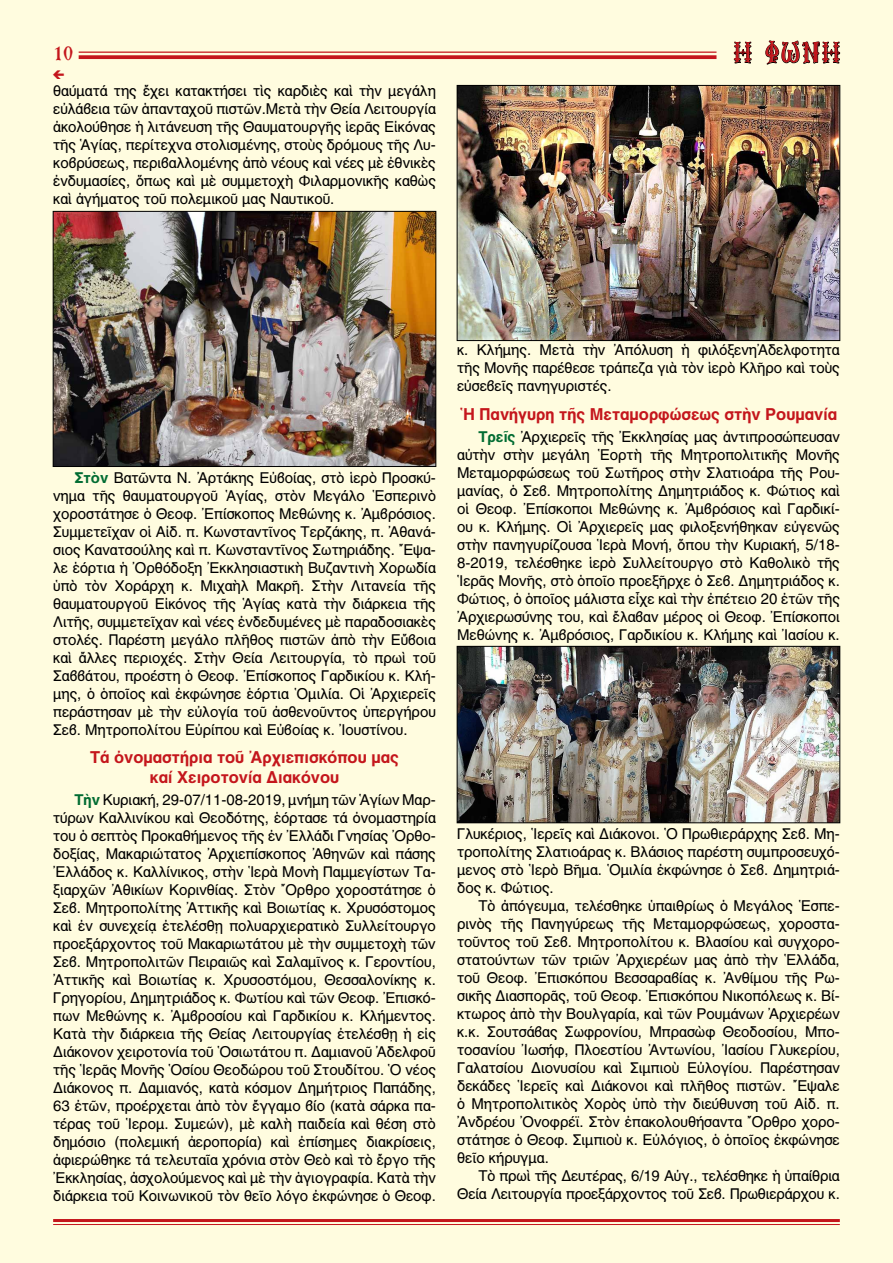
<style>
.page{position:relative;width:893px;height:1263px;background:#fffcdf}
.page>*{position:absolute;margin:0;border:0;box-sizing:border-box;transform-origin:0 0}
.t1{font:27px "Mg Agia Sofia UC Normal";color:#c4161c}
.t2{font:19.5px "BYZIMAK";color:#c4161c}
.t3{font:16.5px/19.8px "CTOS Helvetica Bold Test 1";color:#c4161c;text-align:center}
.t4{font:15px/18px "CTOS Helvetica Regular Test 1";color:#000;text-align:justify}
.s1{font-family:"CTOS Helvetica Bold Test 1";color:#006c32}
</style>
<div class="page">
<hr style="left:79px;top:52px;width:637px;height:1px;background:#c4161c">
<svg style="left:79px;top:55px;width:637px;height:4px;background:#c82629"></svg>
<hr style="left:53px;top:1219px;width:787px;height:3px;background:#c4161c">
<hr style="left:53px;top:1224px;width:787px;height:1px;background:#c4161c">
<svg style="left:734px;top:41px;width:18px;height:23px"></svg>
<svg style="left:765px;top:40px;width:75px;height:25px;background:#aba995"></svg>
<img style="left:55px;top:213px;width:379px;height:252px">
<div style="left:53px;top:211px;width:383px;height:256px;border:1px solid #000"></div>
<img style="left:459px;top:87px;width:379px;height:252px">
<div style="left:457px;top:85px;width:383px;height:256px;border:1px solid #000"></div>
<img style="left:459px;top:648px;width:379px;height:173px">
<div style="left:457px;top:646px;width:383px;height:177px;border:1px solid #000"></div>
<svg style="left:53px;top:70px;width:11px;height:9px"></svg>
<h2 class="t2" style="left:53px;top:42px;width:21px">10</h2>
<h1 class="t1" style="left:734px;top:41px;width:108px">Η ΦΩΝΗ</h1>
<p class="t4" style="left:53px;top:82px;width:384px">θαύματά της ἔχει κατακτήσει τὶς καρδιὲς καὶ τὴν μεγάλη εὐλάβεια τῶν ἁπανταχοῦ πιστῶν.Μετὰ τὴν Θεία Λειτουργία ἀκολούθησε ἡ λιτάνευση τῆς Θαυματουργῆς ἱερᾶς Εἰκόνας τῆς Ἁγίας, περίτεχνα στολισμένης, στοὺς δρόμους τῆς Λυ&shy;κοβρύσεως, περιβαλλομένης ἀπὸ νέους καὶ νέες μὲ ἐθνικὲς ἐνδυμασίες, ὅπως καὶ μὲ συμμετοχὴ Φιλαρμονικῆς καθὼς καὶ ἀγήματος τοῦ πολεμικοῦ μας Ναυτικοῦ.</p>
<p class="t4" style="left:53px;top:468px;width:384px;text-indent:21px"><span class="s1">Στὸν</span> Βατῶντα Ν. Ἀρτάκης Εὐβοίας, στὸ ἱερὸ Προσκύ&shy;νημα τῆς θαυματουργοῦ Ἁγίας, στὸν Μεγάλο Ἑσπερινὸ χοροστάτησε ὁ Θεοφ. Ἐπίσκοπος Μεθώνης κ. Ἀμβρόσιος.<br>Συμμετεῖχαν οἱ Αἰδ. π. Κωνσταντῖνος Τερζάκης, π. Ἀθανά&shy;σιος Κανατσούλης καὶ π. Κωνσταντῖνος Σωτηριάδης. Ἔψα&shy;λε ἑόρτια ἡ Ὀρθόδοξη Ἐκκλησιαστικὴ Βυζαντινὴ Χορωδία ὑπὸ τὸν Χοράρχη κ. Μιχαὴλ Μακρῆ. Στὴν Λιτανεία τῆς θαυματουργοῦ Εἰκόνος τῆς Ἁγίας κατὰ τὴν διάρκεια τῆς Λιτῆς, συμμετεῖχαν καὶ νέες ἐνδεδυμένες μὲ παραδοσιακὲς στολές. Παρέστη μεγάλο πλῆθος πιστῶν ἀπὸ τὴν Εὔβοια καὶ ἄλλες περιοχές. Στὴν Θεία Λειτουργία, τὸ πρωὶ τοῦ Σαββάτου, προέστη ὁ Θεοφ. Ἐπίσκοπος Γαρδικίου κ. Κλή&shy;μης, ὁ ὁποῖος καὶ ἐκφώνησε ἑόρτια Ὁμιλία. Οἱ Ἀρχιερεῖς περάστησαν μὲ τὴν εὐλογία τοῦ ἀσθενοῦντος ὑπεργήρου Σεβ. Μητροπολίτου Εὐρίπου καὶ Εὐβοίας κ. Ἰουστίνου.</p>
<p class="t3" style="left:90px;top:747px;width:310px">Τά ὀνομαστήρια τοῦ Ἀρχιεπισκόπου μας καί Χειροτονία Διακόνου</p>
<p class="t4" style="left:53px;top:791px;width:384px;text-indent:21px"><span class="s1">Τὴν</span> Κυριακή, 29-07/11-08-2019, μνήμη τῶν Ἁγίων Μαρ&shy;τύρων Καλλινίκου καὶ Θεοδότης, ἑόρτασε τά ὀνομαστηρία του ὁ σεπτὸς Προκαθήμενος τῆς ἐν Ἐλλάδι Γνησίας Ὀρθο&shy;δοξίας, Μακαριώτατος Ἀρχιεπίσκοπος Ἀθηνῶν καὶ πάσης Ἐλλάδος κ. Καλλίνικος, στὴν Ἱερὰ Μονὴ Παμμεγίστων Τα&shy;ξιαρχῶν Ἀθικίων Κορινθίας. Στὸν Ὄρθρο χοροστάτησε ὁ Σεβ. Μητροπολίτης Ἀττικῆς καὶ Βοιωτίας κ. Χρυσόστομος καὶ ἐν συνεχείᾳ ἐτελέσθῃ πολυαρχιερατικὸ Συλλείτουργο προεξάρχοντος τοῦ Μακαριωτάτου μὲ τὴν συμμετοχὴ τῶν Σεβ. Μητροπολιτῶν Πειραιῶς καὶ Σαλαμῖνος κ. Γεροντίου, Ἀττικῆς καὶ Βοιωτίας κ. Χρυσοστόμου, Θεσσαλονίκης κ.<br>Γρηγορίου, Δημητριάδος κ. Φωτίου καὶ τῶν Θεοφ. Ἐπισκό&shy;πων Μεθώνης κ. Ἀμβροσίου καὶ Γαρδικίου κ. Κλήμεντος.<br>Κατὰ τὴν διάρκεια τῆς Θείας Λειτουργίας ἐτελέσθῃ ἡ εἰς Διάκονον χειροτονία τοῦ Ὁσιωτάτου π. Δαμιανοῦ Ἀδελφοῦ τῆς Ἱερᾶς Μονῆς Ὁσίου Θεοδώρου τοῦ Στουδίτου. Ὁ νέος Διάκονος π. Δαμιανός, κατὰ κόσμον Δημήτριος Παπάδης, 63 ἐτῶν, προέρχεται ἀπὸ τὸν ἔγγαμο βίο (κατὰ σάρκα πα&shy;τέρας τοῦ Ἱερομ. Συμεών), μὲ καλὴ παιδεία καὶ θέση στὸ δημόσιο (πολεμική ἀεροπορία) καὶ ἐπίσημες διακρίσεις, ἀφιερώθηκε τά τελευταῖα χρόνια στὸν Θεὸ καὶ τὸ ἔργο τῆς Ἐκκλησίας, ἀσχολούμενος καὶ μὲ τὴν ἁγιογραφία. Κατὰ τὴν διάρκεια τοῦ Κοινωνικοῦ τὸν θεῖο λόγο ἐκφώνησε ὁ Θεοφ.</p>
<p class="t4" style="left:457px;top:341px;width:384px">κ. Κλήμης. Μετὰ τὴν Ἀπόλυση ἡ φιλόξενηἈδελφοτητα τῆς Μονῆς παρέθεσε τράπεζα γιὰ τὸν ἱερὸ Κλῆρο καὶ τοὺς εὐσεβεῖς πανηγυριστές.</p>
<p class="t3" style="left:460px;top:404px;width:379px">Ἡ Πανήγυρη τῆς Μεταμορφώσεως στὴν Ρουμανία</p>
<p class="t4" style="left:457px;top:427px;width:384px;text-indent:21px"><span class="s1">Τρεῖς</span> Ἀρχιερεῖς τῆς Ἐκκλησίας μας ἀντιπροσώπευσαν αὐτὴν στὴν μεγάλη Ἑορτὴ τῆς Μητροπολιτικῆς Μονῆς Μεταμορφώσεως τοῦ Σωτῆρος στὴν Σλατιοάρα τῆς Ρου&shy;μανίας, ὁ Σεβ. Μητροπολίτης Δημητριάδος κ. Φώτιος καὶ οἱ Θεοφ. Ἐπίσκοποι Μεθώνης κ. Ἀμβρόσιος καὶ Γαρδικί&shy;ου κ. Κλήμης. Οἱ Ἀρχιερεῖς μας φιλοξενήθηκαν εὐγενῶς στὴν πανηγυρίζουσα Ἱερὰ Μονή, ὅπου τὴν Κυριακή, 5/18- 8-2019, τελέσθηκε ἱερὸ Συλλείτουργο στὸ Καθολικὸ τῆς Ἱερᾶς Μονῆς, στὸ ὁποῖο προεξῆρχε ὁ Σεβ. Δημητριάδος κ.<br>Φώτιος, ὁ ὁποῖος μάλιστα εἶχε καὶ τὴν ἐπέτειο 20 ἐτῶν τῆς Ἀρχιερωσύνης του, καὶ ἔλαβαν μέρος οἱ Θεοφ. Ἐπίσκοποι Μεθώνης κ. Ἀμβρόσιος, Γαρδικίου κ. Κλήμης καὶ Ἰασίου κ.</p>
<p class="t4" style="left:457px;top:825px;width:384px">Γλυκέριος, Ἱερεῖς καὶ Διάκονοι. Ὁ Πρωθιεράρχης Σεβ. Μη&shy;τροπολίτης Σλατιοάρας κ. Βλάσιος παρέστη συμπροσευχό&shy;μενος στὸ Ἱερὸ Βῆμα. Ὁμιλία ἐκφώνησε ὁ Σεβ. Δημητριά&shy;δος κ. Φώτιος.</p>
<p class="t4" style="left:457px;top:897px;width:384px;text-indent:21px">Τὸ ἀπόγευμα, τελέσθηκε ὑπαιθρίως ὁ Μεγάλος Ἑσπε&shy;ρινὸς τῆς Πανηγύρεως τῆς Μεταμορφώσεως, χοροστα&shy;τοῦντος τοῦ Σεβ. Μητροπολίτου κ. Βλασίου καὶ συγχορο&shy;στατούντων τῶν τριῶν Ἀρχιερέων μας ἀπὸ τὴν Ἑλλάδα, τοῦ Θεοφ. Ἐπισκόπου Βεσσαραβίας κ. Ἀνθίμου τῆς Ρω&shy;σικῆς Διασπορᾶς, τοῦ Θεοφ. Ἐπισκόπου Νικοπόλεως κ. Βί&shy;κτωρος ἀπὸ τὴν Βουλγαρία, καὶ τῶν Ρουμάνων Ἀρχιερέων κ.κ. Σουτσάβας Σωφρονίου, Μπρασὼφ Θεοδοσίου, Μπο&shy;τοσανίου Ἰωσήφ, Πλοεστίου Ἀντωνίου, Ἰασίου Γλυκερίου, Γαλατσίου Διονυσίου καὶ Σιμπιοὺ Εὐλογίου. Παρέστησαν δεκάδες Ἱερεῖς καὶ Διάκονοι καὶ πλῆθος πιστῶν. Ἔψαλε ὁ Μητροπολιτικὸς Χορὸς ὑπὸ τὴν διεύθυνση τοῦ Αἰδ. π.<br>Ἀνδρέου Ὀνοφρέϊ. Στὸν ἐπακολουθήσαντα Ὄρθρο χορο&shy;στάτησε ὁ Θεοφ. Σιμπιοὺ κ. Εὐλόγιος, ὁ ὁποῖος ἐκφώνησε θεῖο κήρυγμα.</p>
<p class="t4" style="left:457px;top:1167px;width:384px;text-align:right">Τὸ πρωὶ τῆς Δευτέρας, 6/19 Αὐγ., τελέσθηκε ἡ ὑπαίθρια<br>Θεία Λειτουργία προεξάρχοντος τοῦ Σεβ. Πρωθιεράρχου κ.</p>
</div>
